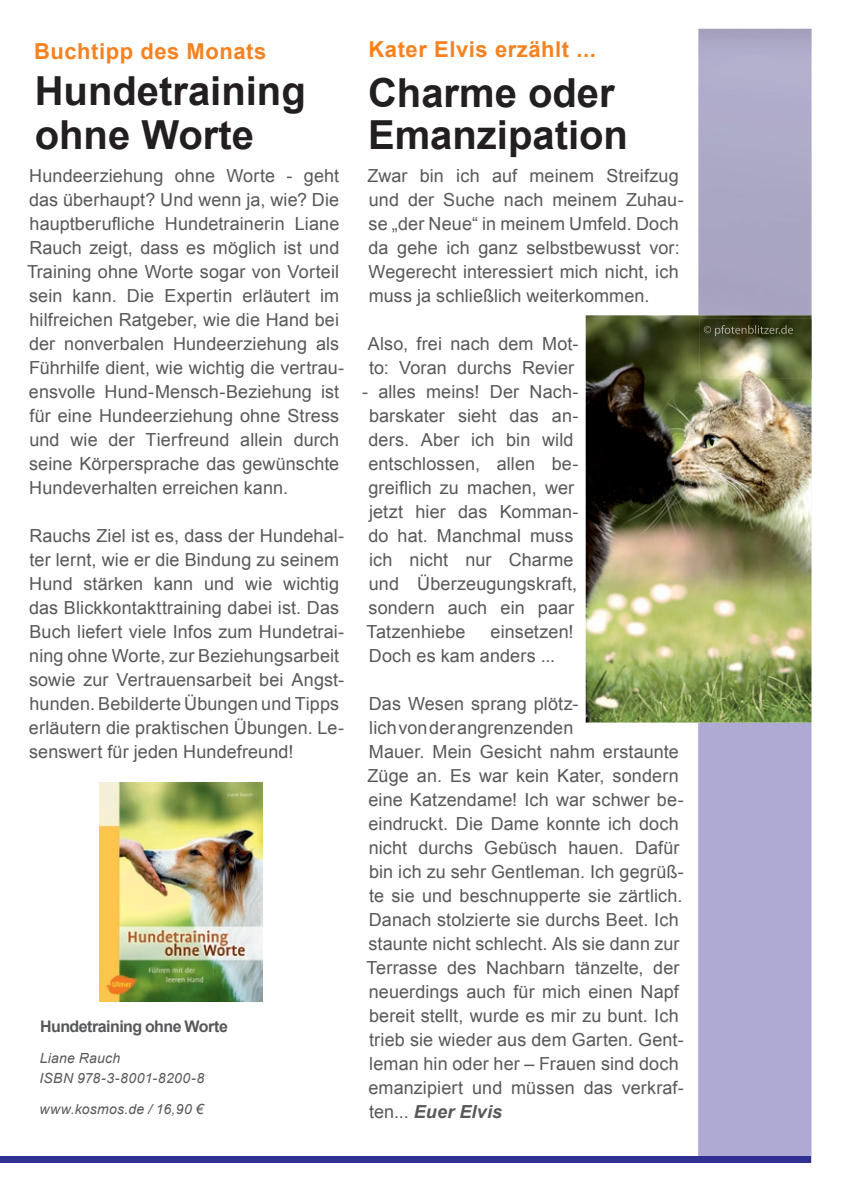
<style>
.page{position:relative;width:842px;height:1191px;background:#fff}
.page>*{position:absolute;margin:0;border:0;box-sizing:border-box;transform-origin:0 0}
.t1{font:700 40px/44px "Arial";color:#231f20}
.t2{font:700 22px "Arial";letter-spacing:.025em;color:#f58220}
.t3{font:18px/24px "Arial";letter-spacing:.005em;color:#57585a}
.t4{font:700 16px "Arial";letter-spacing:-.035em;color:#57585a}
.t5{font:italic 14px/20px "Arial";letter-spacing:.015em;color:#57585a}
.s1{font-weight:700;font-style:italic}
</style>
<div class="page">
<div style="left:698px;top:722px;width:113px;height:435px;background:#afaad3"></div>
<div style="left:0;top:1157px;width:811px;height:6px;background:#2e3092"></div>
<div style="left:698px;top:28px;width:113px;height:287px;background:#aaa8c5"></div>
<img style="left:586px;top:315px;width:225px;height:407px">
<img style="left:99px;top:782px;width:163px;height:219px">
<img style="left:700px;top:319px;width:111px;height:60px">
<img style="left:811px;top:319px;width:1px;height:60px">
<img style="left:704px;top:325px;width:89px;height:11px">
<p class="t2" style="left:34px;top:36px;width:234px">Buchtipp des Monats</p>
<p class="t2" style="left:369px;top:35px;width:229px">Kater Elvis erzählt ...</p>
<h1 class="t1" style="left:35px;top:70px;width:273px">Hundetraining ohne Worte</h1>
<h1 class="t1" style="left:368px;top:73px;width:262px;line-height:42px">Charme oder<br>Emanzipation</h1>
<p class="t3" style="left:27px;top:164px;width:319px">Hundeerziehung ohne Worte - geht das überhaupt? Und wenn ja, wie? Die hauptberufliche Hundetrainerin Liane Rauch zeigt, dass es möglich ist und Training ohne Worte sogar von Vorteil sein kann. Die Expertin erläutert im hilfreichen Ratgeber, wie die Hand bei der nonverbalen Hundeerziehung als Führhilfe dient, wie wichtig die vertrau&shy;ensvolle Hund-Mensch-Beziehung ist für eine Hundeerziehung ohne Stress und wie der Tierfreund allein durch seine Körpersprache das gewünschte Hundeverhalten erreichen kann.</p>
<p class="t3" style="left:29px;top:524px;width:317px">Rauchs Ziel ist es, dass der Hundehal&shy;ter lernt, wie er die Bindung zu seinem Hund stärken kann und wie wichtig das Blickkontakttraining dabei ist. Das Buch liefert viele Infos zum Hundetrai&shy;ning ohne Worte, zur Beziehungsarbeit sowie zur Vertrauensarbeit bei Angst&shy;hunden. Bebilderte Übungen und Tipps erläutern die praktischen Übungen. Le&shy;senswert für jeden Hundefreund!</p>
<p class="t4" style="left:40px;top:1015px;width:189px">Hundetraining ohne Worte</p>
<p class="t5" style="left:39px;top:1048px;width:166px">Liane Rauch<br>ISBN 978-3-8001-8200-8</p>
<p class="t5" style="left:39px;top:1099px;width:166px">www.kosmos.de / 16,90 €</p>
<p class="t3" style="left:368px;top:164px;width:318px">Zwar bin ich auf meinem Streifzug und der Suche nach meinem Zuhau&shy;se „der Neue“ in meinem Umfeld. Doch da gehe ich ganz selbstbewusst vor:<br>Wegerecht interessiert mich nicht, ich muss ja schließlich weiterkommen.</p>
<p class="t3" style="left:368px;top:332px;width:212px">Also, frei nach dem Mot&shy;to: Voran durchs Revier</p>
<p class="t3" style="left:362px;top:380px;width:218px">- alles meins! Der Nach&shy;barskater sieht das an&shy;ders. Aber ich bin wild entschlossen, allen be&shy;greiflich zu machen, wer jetzt hier das Komman&shy;do hat. Manchmal muss ich nicht nur Charme und Überzeugungskraft, sondern auch ein paar<br>Tatzenhiebe</p>
<p class="t3" style="left:369px;top:620px;width:206px;text-indent:122px">einsetzen!<br>Doch es kam anders ...</p>
<p class="t3" style="left:367px;top:692px;width:319px">Das Wesen sprang plötz-<br>lich von der angrenzenden<br>Mauer. Mein Gesicht nahm erstaunte Züge an. Es war kein Kater, sondern eine Katzendame! Ich war schwer be&shy;eindruckt. Die Dame konnte ich doch nicht durchs Gebüsch hauen. Dafür bin ich zu sehr Gentleman. Ich gegrüß&shy;te sie und beschnupperte sie zärtlich.<br>Danach stolzierte sie durchs Beet. Ich staunte nicht schlecht. Als sie dann zur Terrasse des Nachbarn tänzelte, der neuerdings auch für mich einen Napf bereit stellt, wurde es mir zu bunt. Ich trieb sie wieder aus dem Garten. Gent&shy;leman hin oder her – Frauen sind doch emanzipiert und müssen das verkraf&shy;ten... <span class="s1">Euer Elvis</span></p>
</div>
